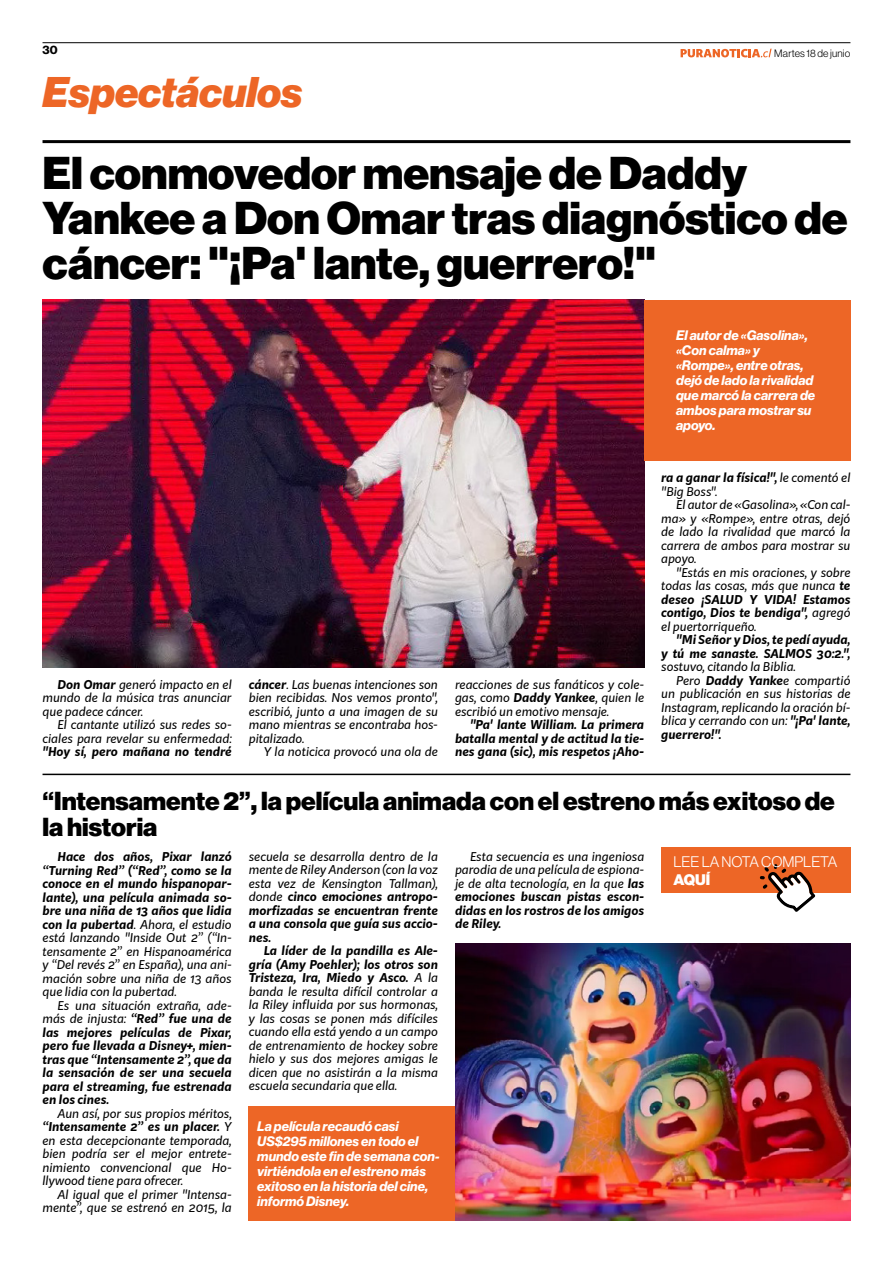
<style>
.page{position:relative;width:893px;height:1263px;background:#fff}
.page>*{position:absolute;margin:0;border:0;box-sizing:border-box;transform-origin:0 0}
.t1{font:45px/45px "N Haas Grotesk DS Pro 95 Blk";color:#000}
.t2{font:42px "N Haas Grotesk DS Pro 96 Blk It";color:#ed6626}
.t3{font:25.5px/25.5px "N Haas Grotesk DS Pro 95 Blk";color:#000}
.t4{font:15px "N Haas Grotesk DS Pro 45 Lt";color:#fff}
.t5{font:15px "N Haas Grotesk DS Pro 95 Blk";color:#fff}
.t6{font:13.5px/15px "N Haas Grotesk DS Pro 76 Bd It";color:#fff}
.t7{font:italic 12px/13.5px "Kit Sans";color:#000;text-align:justify}
.t8{font:italic 700 12px/13.5px "Kit Sans";color:#000;text-align:justify}
.t9{font:12px "N Haas Grotesk DS Pro 75 Bd";color:#000}
.t10{font:10.5px "N Haas Grotesk DS Pro 45 Lt";letter-spacing:.015em;color:#000}
.s1{font-weight:700}
.s2{font-weight:400}
</style>
<div class="page">
<hr style="left:43px;top:140px;width:807px;height:3px;background:#000">
<hr style="left:43px;top:42px;width:807px;height:1px;background:#000">
<img style="left:43px;top:300px;width:601px;height:367px">
<hr style="left:43px;top:774px;width:807px;height:1px;background:#000">
<img style="left:455px;top:944px;width:395px;height:276px">
<div style="left:249px;top:1106px;width:206px;height:114px;background:#ed6626"></div>
<div style="left:644px;top:300px;width:206px;height:160px;background:#ed6626"></div>
<svg style="left:681px;top:49px;width:91px;height:8px"></svg>
<div style="left:661px;top:847px;width:189px;height:46px;background:#ed6626"></div>
<svg style="left:760px;top:864px;width:55px;height:48px"></svg>
<p class="t9" style="left:43px;top:43px;width:17px">30</p>
<h2 class="t2" style="left:43px;top:67px;width:262px">Espectáculos</h2>
<p class="t10" style="left:774px;top:48px;width:78px">Martes 18 de junio</p>
<h1 class="t1" style="left:43px;top:151px;width:807px">El conmovedor mensaje de Daddy<br>Yankee a Don Omar tras diagnóstico de cáncer: "¡Pa' lante, guerrero!"</h1>
<p class="t7" style="left:43px;top:677px;width:191px;text-indent:15px"><span class="s1">Don Omar</span> generó impacto en el mundo de la música tras anunciar que padece cáncer.</p>
<p class="t7" style="left:43px;top:717px;width:191px;text-align:right">El cantante utilizó sus redes so&shy;ciales para revelar su enfermedad:</p>
<p class="t8" style="left:43px;top:744px;width:191px">"Hoy sí, pero mañana no tendré</p>
<p class="t7" style="left:249px;top:677px;width:191px"><span class="s1">cáncer</span>. Las buenas intenciones son bien recibidas. Nos vemos pronto", escribió, junto a una imagen de su mano mientras se encontraba hos&shy;pitalizado.</p>
<p class="t7" style="left:264px;top:744px;width:176px">Y la noticica provocó una ola de</p>
<p class="t7" style="left:455px;top:677px;width:191px">reacciones de sus fanáticos y cole&shy;gas, como <span class="s1">Daddy Yankee</span>, quien le escribió un emotivo mensaje.</p>
<p class="t8" style="left:455px;top:717px;width:191px;text-indent:15px">"Pa' lante William. La primera batalla mental y de actitud la tie&shy;nes gana (sic), mis respetos ¡Aho-</p>
<p class="t6" style="left:676px;top:328px;width:141px">El autor de «Gasolina», «Con calma» y «Rompe», entre otras, dejó de lado la rivalidad que marcó la carrera de ambos para mostrar su apoyo.</p>
<p class="t7" style="left:661px;top:470px;width:191px"><span class="s1">ra a ganar la física!",</span> le comentó el "Big Boss".</p>
<p class="t7" style="left:661px;top:497px;width:191px;text-indent:15px">El autor de «Gasolina», «Con cal&shy;ma» y «Rompe», entre otras, dejó de lado la rivalidad que marcó la carrera de ambos para mostrar su apoyo.</p>
<p class="t7" style="left:661px;top:565px;width:191px;text-indent:15px">"Estás en mis oraciones, y sobre todas las cosas, más que nunca <span class="s1">te deseo ¡SALUD Y VIDA! Estamos contigo, Dios te bendiga",</span> agregó el puertorriqueño.</p>
<p class="t8" style="left:661px;top:632px;width:191px;text-align:right">"Mi Señor y Dios, te pedí ayuda,<br>y tú me sanaste. SALMOS 30:2.",</p>
<p class="t7" style="left:661px;top:659px;width:136px">sostuvo, citando la Biblia.</p>
<p class="t7" style="left:676px;top:673px;width:176px">Pero <span class="s1">Daddy Yanke</span>e compartió</p>
<p class="t7" style="left:661px;top:686px;width:191px">un publicación en sus historias de</p>
<p class="t7" style="left:661px;top:700px;width:191px">Instagram, replicando la oración bí-</p>
<p class="t7" style="left:661px;top:713px;width:191px">blica y cerrando con un: <span class="s1">"¡Pa' lante,</span></p>
<p class="t8" style="left:661px;top:726px;width:62px">guerrero!".</p>
<h3 class="t3" style="left:43px;top:789px;width:794px">“Intensamente 2”, la película animada con el estreno más exitoso de la historia</h3>
<p class="t7" style="left:43px;top:849px;width:191px;text-indent:15px"><span class="s1">Hace dos años, Pixar lanzó “Turning Red” (“Red”, como se la conoce en el mundo hispanopar&shy;lante), una película animada so&shy;bre una niña de 13 años que lidia con la pubertad</span>. Ahora, el estudio está lanzando "Inside Out 2” (“In&shy;tensamente 2” en Hispanoamérica y “Del revés 2” en España), una ani&shy;mación sobre una niña de 13 años que lidia con la pubertad.</p>
<p class="t8" style="left:43px;top:997px;width:191px;text-indent:15px"><span class="s2">Es una situación extraña, ade&shy;más de injusta:</span> “Red” fue una de las mejores películas de Pixar, pero fue llevada a Disney+, mien&shy;tras que “Intensamente 2”, que da la sensación de ser una secuela para el streaming, fue estrenada en los cines.</p>
<p class="t7" style="left:43px;top:1106px;width:191px;text-indent:15px">Aun así, por sus propios méritos, <span class="s1">“Intensamente 2” es un placer.</span> Y en esta decepcionante temporada, bien podría ser el mejor entrete&shy;nimiento convencional que Ho&shy;llywood tiene para ofrecer.</p>
<p class="t7" style="left:43px;top:1187px;width:191px;text-align:right">Al igual que el primer "Intensa&shy;mente”, que se estrenó en 2015, la</p>
<p class="t7" style="left:249px;top:849px;width:191px">secuela se desarrolla dentro de la mente de Riley Anderson (con la voz esta vez de Kensington Tallman), donde <span class="s1">cinco emociones antropo&shy;morfizadas se encuentran frente a una consola que guía sus accio&shy;nes.</span></p>
<p class="t7" style="left:249px;top:943px;width:191px;text-indent:15px"><span class="s1">La líder de la pandilla es Ale&shy;gría (Amy Poehler); los otros son Tristeza, Ira, Miedo y Asco.</span> A la banda le resulta difícil controlar a la Riley influida por sus hormonas, y las cosas se ponen más difíciles cuando ella está yendo a un campo de entrenamiento de hockey sobre hielo y sus dos mejores amigas le dicen que no asistirán a la misma escuela secundaria que ella.</p>
<p class="t6" style="left:257px;top:1119px;width:184px">La película recaudó casi<br>US$295 millones en todo el mundo este fin de semana con&shy;virtiéndola en el estreno más exitoso en la historia del cine, informó Disney.</p>
<p class="t7" style="left:455px;top:849px;width:191px;text-indent:15px">Esta secuencia es una ingeniosa parodia de una película de espiona&shy;je de alta tecnología, en la que <span class="s1">las emociones buscan pistas escon&shy;didas en los rostros de los amigos de Riley.</span></p>
<p class="t4" style="left:674px;top:853px;width:165px">LEE LA NOTA COMPLETA</p>
<p class="t5" style="left:674px;top:871px;width:38px">AQUÍ</p>
</div>
